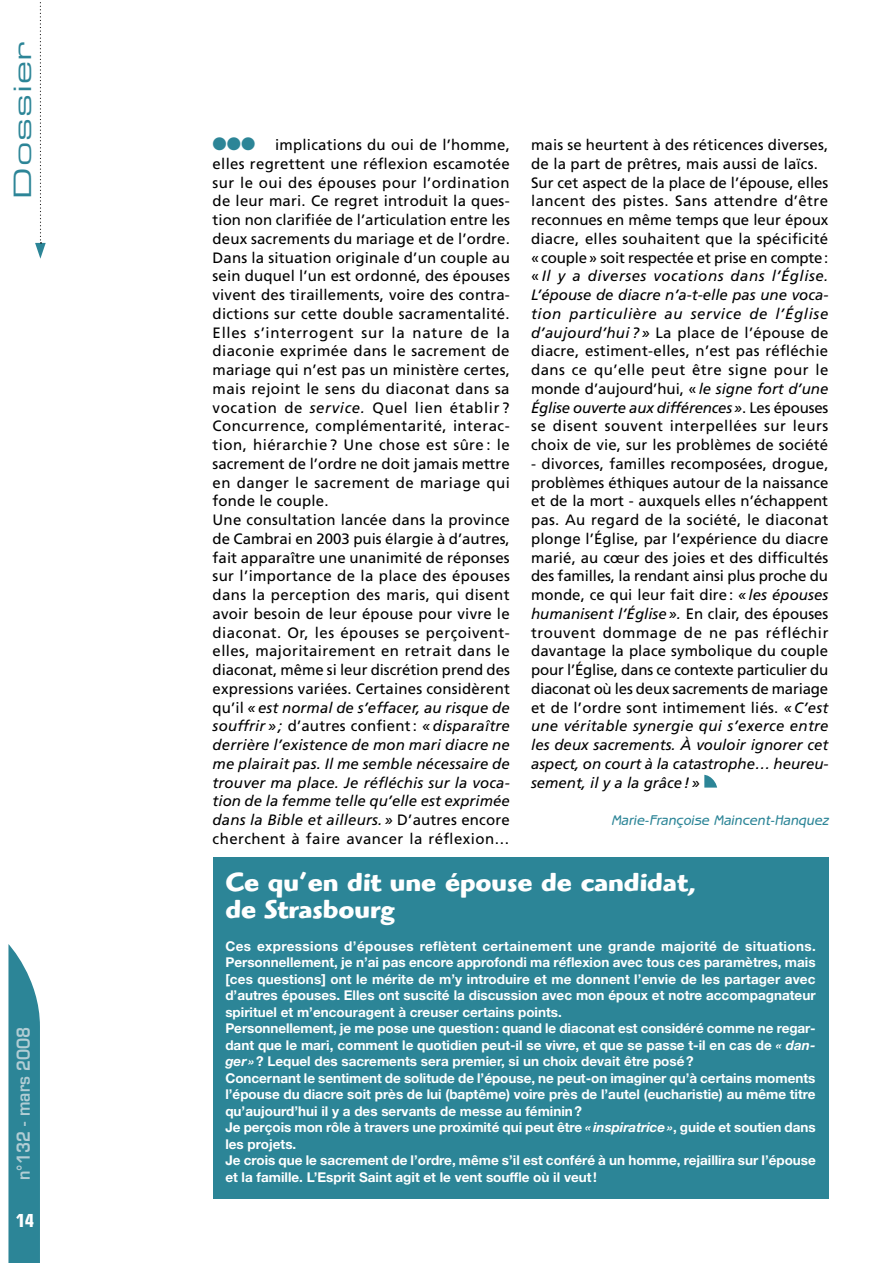
<style>
.page{position:relative;width:893px;height:1263px;background:#fff}
.page>*{position:absolute;margin:0;border:0;box-sizing:border-box;transform-origin:0 0}
.Encadré_titre{font:700 27px/27px "Highlander";color:#fff}
.t1{font:24px "Eurostile Extended Two";letter-spacing:.025em;color:#2c8597;scale:1.25 1}
.t2{font:18px "Zapf Dingbats";color:#2c8597}
.t3{font:700 condensed 18px "Eurostile";color:#fff}
.t4{font:600 17.4px "Eurostile";color:#b2cdd4;scale:.9 1}
.Texte{font:15px/18.8px "Frutiger";letter-spacing:.01em;color:#000;text-align:justify}
.Signature{font:italic 500 14.25px "Benguiat Gothic";color:#2c8597}
.encadré_texte{font:700 13.5px/16.5px "Helvetica Neue";color:#fff;text-align:justify}
.s1{font-style:italic}
</style>
<div class="page">
<svg style="left:8px;top:944px;width:32px;height:319px;background:#4292a2"></svg>
<svg style="left:35px;top:2px;width:11px;height:257px"></svg>
<div style="left:213px;top:857px;width:615px;height:342px;background:#2c8597"></div>
<svg style="left:704px;top:775px;width:13px;height:12px"></svg>
<p class="t1" style="left:6px;top:199px;width:127px;rotate:-90deg">Dossier</p>
<p class="t4" style="left:13px;top:1180px;width:172px;rotate:-90deg">n°132 - mars 2008</p>
<p class="t3" style="left:16px;top:1210px;width:20px">14</p>
<p class="t2" style="left:213px;top:135px;width:44px">●●●</p>
<p class="Texte" style="left:213px;top:135px;width:299px;text-indent:63px">implications du oui de l’homme, elles regrettent une réflexion escamotée sur le oui des épouses pour l’ordination de leur mari. Ce regret introduit la ques&shy;tion non clarifiée de l’articulation entre les deux sacrements du mariage et de l’ordre.<br>Dans la situation originale d’un couple au sein duquel l’un est ordonné, des épouses vivent des tiraillements, voire des contra&shy;dictions sur cette double sacramentalité.<br>Elles s’interrogent sur la nature de la diaconie exprimée dans le sacrement de mariage qui n’est pas un ministère certes, mais rejoint le sens du diaconat dans sa vocation de <span class="s1">service.</span> Quel lien établir ?<br>Concurrence, complémentarité, interac&shy;tion, hiérarchie ? Une chose est sûre : le sacrement de l’ordre ne doit jamais mettre en danger le sacrement de mariage qui fonde le couple.</p>
<p class="Texte" style="left:213px;top:510px;width:299px">Une consultation lancée dans la province de Cambrai en 2003 puis élargie à d’autres, fait apparaître une unanimité de réponses sur l’importance de la place des épouses dans la perception des maris, qui disent avoir besoin de leur épouse pour vivre le diaconat. Or, les épouses se perçoivent&shy;elles, majoritairement en retrait dans le diaconat, même si leur discrétion prend des expressions variées. Certaines considèrent qu’il <span class="s1">« est normal de s’effacer, au risque de souffrir » ;</span> d’autres confient : <span class="s1">« disparaître derrière l’existence de mon mari diacre ne me plairait pas. Il me semble nécessaire de trouver ma place. Je réfléchis sur la voca&shy;tion de la femme telle qu’elle est exprimée dans la Bible et ailleurs. »</span> D’autres encore cherchent à faire avancer la réflexion…</p>
<p class="Texte" style="left:531px;top:135px;width:299px">mais se heurtent à des réticences diverses, de la part de prêtres, mais aussi de laïcs.</p>
<p class="Texte" style="left:531px;top:173px;width:299px">Sur cet aspect de la place de l’épouse, elles lancent des pistes. Sans attendre d’être reconnues en même temps que leur époux diacre, elles souhaitent que la spécificité « couple » soit respectée et prise en compte : « <span class="s1">Il y a diverses vocations dans l’Église.<br>L’épouse de diacre n’a-t-elle pas une voca&shy;tion particulière au service de l’Église d’aujourd’hui ? »</span> La place de l’épouse de diacre, estiment-elles, n’est pas réfléchie dans ce qu’elle peut être signe pour le monde d’aujourd’hui, « <span class="s1">le signe fort d’une Église ouverte aux différences »</span>. Les épouses se disent souvent interpellées sur leurs choix de vie, sur les problèmes de société</p>
<p class="Texte" style="left:531px;top:454px;width:299px">- divorces, familles recomposées, drogue, problèmes éthiques autour de la naissance et de la mort - auxquels elles n’échappent pas. Au regard de la société, le diaconat plonge l’Église, par l’expérience du diacre marié, au cœur des joies et des difficultés des familles, la rendant ainsi plus proche du monde, ce qui leur fait dire : <span class="s1">« les épouses humanisent l’Église ».</span> En clair, des épouses trouvent dommage de ne pas réfléchir davantage la place symbolique du couple pour l’Église, dans ce contexte particulier du diaconat où les deux sacrements de mariage et de l’ordre sont intimement liés. <span class="s1">« C’est une véritable synergie qui s’exerce entre les deux sacrements. À vouloir ignorer cet aspect, on court à la catastrophe… heureu&shy;sement, il y a la grâce ! »</span></p>
<p class="Signature" style="left:611px;top:812px;width:219px">Marie-Françoise Maincent-Hanquez</p>
<p class="Encadré_titre" style="left:225px;top:868px;width:472px">Ce qu’en dit une épouse de candidat, de Strasbourg</p>
<p class="encadré_texte" style="left:225px;top:937px;width:592px">Ces expressions d’épouses reflètent certainement une grande majorité de situations.<br>Personnellement, je n’ai pas encore approfondi ma réflexion avec tous ces paramètres, mais [ces questions] ont le mérite de m’y introduire et me donnent l’envie de les partager avec d’autres épouses. Elles ont suscité la discussion avec mon époux et notre accompagnateur spirituel et m’encouragent à creuser certains points.</p>
<p class="encadré_texte" style="left:225px;top:1020px;width:592px">Personnellement, je me pose une question : quand le diaconat est considéré comme ne regar&shy;dant que le mari, comment le quotidien peut-il se vivre, et que se passe t-il en cas de <span class="s1">« dan&shy;ger »</span> ? Lequel des sacrements sera premier, si un choix devait être posé ?</p>
<p class="encadré_texte" style="left:225px;top:1069px;width:592px">Concernant le sentiment de solitude de l’épouse, ne peut-on imaginer qu’à certains moments l’épouse du diacre soit près de lui (baptême) voire près de l’autel (eucharistie) au même titre qu’aujourd’hui il y a des servants de messe au féminin ?</p>
<p class="encadré_texte" style="left:225px;top:1119px;width:592px">Je perçois mon rôle à travers une proximité qui peut être <span class="s1">« inspiratrice »</span>, guide et soutien dans les projets.</p>
<p class="encadré_texte" style="left:225px;top:1152px;width:592px">Je crois que le sacrement de l’ordre, même s’il est conféré à un homme, rejaillira sur l’épouse et la famille. L’Esprit Saint agit et le vent souffle où il veut !</p>
</div>
